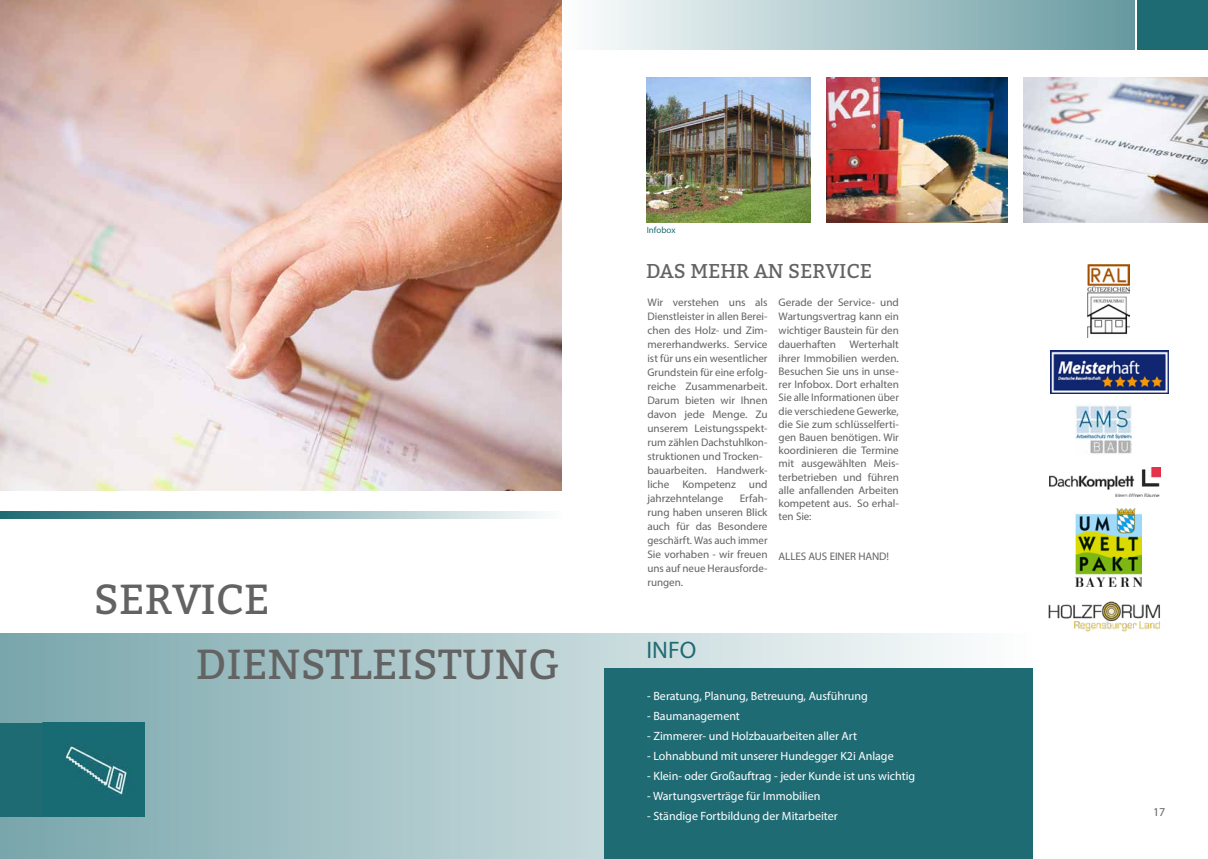
<style>
.page{position:relative;width:1208px;height:859px;background:#fff}
.page>*{position:absolute;margin:0;border:0;box-sizing:border-box;transform-origin:0 0}
.t1{font:42px/64.5px "Bitter";color:#646363}
.t2{font:24px "Myriad Pro";color:#1f6b74}
.t3{font:20px "Bitter";color:#646363}
.t4{font:12px "Myriad Pro";color:#fff}
.t5{font:12px "Myriad Pro";color:#646363}
.t6{font:11px/14px "Myriad Pro";letter-spacing:-.005em;color:#646363;text-align:justify}
.t7{font:9px "Myriad Pro";color:#1f6b74}
</style>
<div class="page">
<img style="left:1087px;top:264px;width:42px;height:73px">
<img style="left:1050px;top:351px;width:118px;height:42px">
<img style="left:1075px;top:404px;width:56px;height:50px">
<img style="left:1050px;top:467px;width:110px;height:29px">
<img style="left:1075px;top:509px;width:66px;height:77px">
<img style="left:1048px;top:601px;width:112px;height:31px">
<svg style="left:0;top:512px;width:541px;height:7px;background:#89b1b5"></svg>
<div style="left:0;top:633px;width:1032px;height:225px;background:linear-gradient(to right,#78a6ab,#fdfefe)"></div>
<div style="left:604px;top:668px;width:428px;height:191px;background:#1f6b74"></div>
<div style="left:0;top:723px;width:145px;height:93px;background:#186b73"></div>
<img style="left:64px;top:744px;width:69px;height:58px">
<div style="left:1137px;top:0;width:71px;height:50px;background:#1f6b74"></div>
<div style="left:561px;top:1px;width:573px;height:49px;background:linear-gradient(to right,#fefefe,#6699a0)"></div>
<img style="left:0;top:0;width:561px;height:490px">
<img style="left:826px;top:78px;width:181px;height:145px">
<img style="left:1023px;top:78px;width:185px;height:145px">
<img style="left:646px;top:78px;width:164px;height:145px">
<h1 class="t1" style="left:196px;top:568px;width:365px;text-indent:-102px">SERVICE<br>DIENSTLEISTUNG</h1>
<p class="t7" style="left:647px;top:224px;width:30px">Infobox</p>
<h3 class="t3" style="left:646px;top:258px;width:227px">DAS MEHR AN SERVICE</h3>
<p class="t6" style="left:647px;top:295px;width:122px;text-align:left">Wir verstehen uns als<br>Dienstleister in allen Berei&shy;chen des Holz- und Zim&shy;mererhandwerks. Service ist für uns ein wesentlicher<br>Grundstein für eine erfolg&shy;reiche Zusammenarbeit.<br>Darum bieten wir Ihnen davon jede Menge. Zu unserem Leistungsspekt&shy;rum zählen Dachstuhlkon&shy;struktionen und Trocken&shy;bauarbeiten. Handwerk&shy;liche Kompetenz und jahrzehntelange</p>
<p class="t6" style="left:647px;top:491px;width:122px;text-indent:92px">Erfah&shy;rung haben unseren Blick auch für das Besondere geschärft. Was auch immer Sie vorhaben - wir freuen uns auf neue Herausforde&shy;rungen.</p>
<p class="t6" style="left:778px;top:295px;width:122px;line-height:13.4px">Gerade der Service- und Wartungsvertrag kann ein wichtiger Baustein für den dauerhaften Werterhalt ihrer Immobilien werden.<br>Besuchen Sie uns in unse&shy;rer Infobox. Dort erhalten Sie alle Informationen über die verschiedene Gewerke, die Sie zum schlüsselferti&shy;gen Bauen benötigen. Wir koordinieren die Termine mit ausgewählten Meis&shy;terbetrieben und führen alle anfallenden Arbeiten kompetent aus. So erhal&shy;ten Sie:</p>
<p class="t6" style="left:778px;top:549px;width:112px">ALLES AUS EINER HAND!</p>
<h2 class="t2" style="left:646px;top:636px;width:51px">INFO</h2>
<p class="t4" style="left:647px;top:688px;width:222px">- Beratung, Planung, Betreuung, Ausführung</p>
<p class="t4" style="left:647px;top:708px;width:94px">- Baumanagement</p>
<p class="t4" style="left:647px;top:728px;width:211px">- Zimmerer- und Holzbauarbeiten aller Art</p>
<p class="t4" style="left:647px;top:748px;width:248px">- Lohnabbund mit unserer Hundegger K2i Anlage</p>
<p class="t4" style="left:647px;top:769px;width:270px">- Klein- oder Großauftrag - jeder Kunde ist uns wichtig</p>
<p class="t4" style="left:647px;top:789px;width:175px">- Wartungsverträge für Immobilien</p>
<p class="t4" style="left:647px;top:809px;width:192px">- Ständige Fortbildung der Mitarbeiter</p>
<p class="t5" style="left:1153px;top:805px;width:14px">17</p>
</div>
